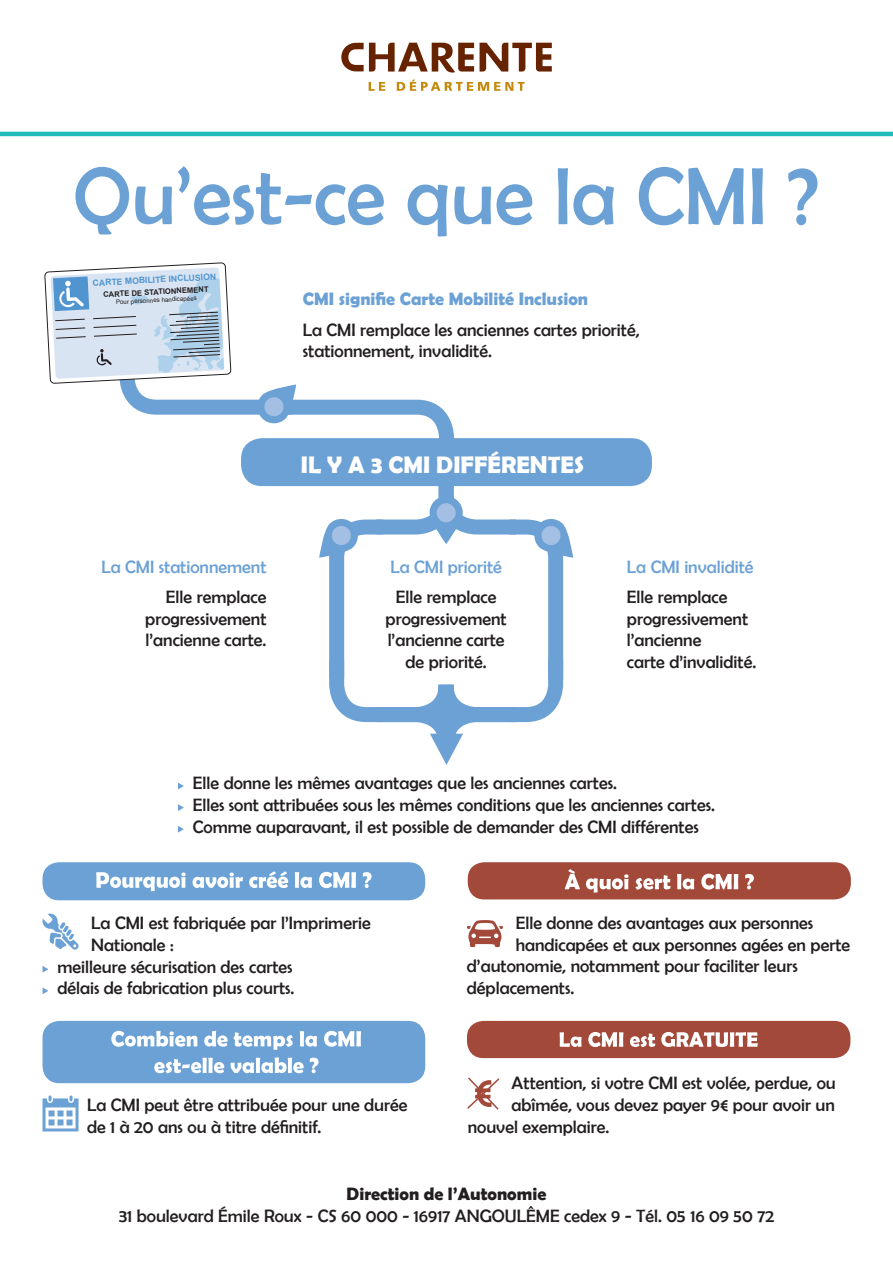
<style>
.page{position:relative;width:893px;height:1263px;background:#fff}
.page>*{position:absolute;margin:0;border:0;box-sizing:border-box;transform-origin:0 0}
.texte_c_bold{font:700 24px "Berlin Sans FB Demi";color:#fff}
.texte_c{font:18px/21.6px "Berlin Sans FB";color:#231f20}
.texte_c-2{font:18px "Berlin Sans FB";color:#6ca1d5}
.texte_c_bold-2{font:700 18px "Berlin Sans FB Demi";color:#6ca1d5}
.t1{font:700 8.7px "Arial";color:#5195d0}
.t2{font:700 7.65px "Arial";color:#231f20}
.t3{font:6.3px "Arial";color:#231f20}
.s1{font-family:"Berlin Sans FB Demi";font-weight:700}
</style>
<div class="page">
<svg style="left:369px;top:82px;width:16px;height:9px"></svg>
<svg style="left:397px;top:80px;width:127px;height:11px"></svg>
<svg style="left:341px;top:43px;width:133px;height:30px"></svg>
<svg style="left:480px;top:43px;width:72px;height:29px"></svg>
<svg style="left:178px;top:782px;width:6px;height:7px"></svg>
<svg style="left:178px;top:804px;width:6px;height:7px"></svg>
<svg style="left:178px;top:826px;width:6px;height:6px"></svg>
<div style="left:43px;top:862px;width:382px;height:38px;background:#6ca1d5;border-radius:17px"></div>
<svg style="left:96px;top:871px;width:276px;height:20px"></svg>
<svg style="left:43px;top:914px;width:36px;height:36px"></svg>
<svg style="left:43px;top:966px;width:5px;height:7px"></svg>
<svg style="left:43px;top:988px;width:5px;height:6px"></svg>
<div style="left:43px;top:1021px;width:382px;height:62px;background:#6ca1d5;border-radius:17px"></div>
<svg style="left:154px;top:1057px;width:165px;height:16px"></svg>
<svg style="left:111px;top:1031px;width:250px;height:19px"></svg>
<svg style="left:43px;top:1095px;width:36px;height:36px"></svg>
<div style="left:467px;top:1021px;width:383px;height:37px;background:#a2493a;border-radius:16px"></div>
<svg style="left:467px;top:1077px;width:33px;height:33px"></svg>
<div style="left:468px;top:862px;width:383px;height:37px;background:#a2493a;border-radius:16px"></div>
<svg style="left:565px;top:869px;width:189px;height:23px"></svg>
<svg style="left:467px;top:920px;width:36px;height:27px"></svg>
<svg style="left:44px;top:262px;width:529px;height:503px"></svg>
<svg style="left:430px;top:496px;width:33px;height:48px"></svg>
<div style="left:437px;top:503px;width:19px;height:19px;background:#a3c0e4;border-radius:50%"></div>
<div style="left:241px;top:438px;width:411px;height:48px;background:#6ca1d5;border-radius:21px"></div>
<hr style="left:0;top:132px;width:893px;height:4px;background:#21bdbd">
<svg style="left:75px;top:166px;width:742px;height:70px"></svg>
<svg style="left:560px;top:1032px;width:198px;height:15px"></svg>
<p class="t1" style="left:93px;top:277px;width:125px;rotate:-3deg">CARTE MOBILITE INCLUSION</p>
<p class="t2" style="left:103px;top:289px;width:107px;rotate:-3deg">CARTE DE STATIONNEMENT</p>
<p class="t3" style="left:116px;top:298px;width:83px;rotate:-3deg">Pour personnes handicapées</p>
<p class="texte_c_bold-2" style="left:303px;top:289px;width:287px">CMI signifie Carte Mobilité Inclusion</p>
<p class="texte_c" style="left:303px;top:318px;width:338px">La CMI remplace les anciennes cartes priorité, stationnement, invalidité.</p>
<p class="texte_c-2" style="left:101px;top:557px;width:167px">La CMI stationnement</p>
<p class="texte_c" style="left:145px;top:586px;width:123px;text-align:justify;text-indent:21px">Elle remplace progressivement l’ancienne carte.</p>
<p class="texte_c_bold" style="left:301px;top:451px;width:284px">IL Y A 3 CMI DIFFÉRENTES</p>
<p class="texte_c-2" style="left:390px;top:557px;width:113px">La CMI priorité</p>
<p class="texte_c" style="left:386px;top:586px;width:123px;text-align:center">Elle remplace progressivement l’ancienne carte de priorité.</p>
<p class="texte_c-2" style="left:627px;top:557px;width:128px">La CMI invalidité</p>
<p class="texte_c" style="left:627px;top:586px;width:131px">Elle remplace progressivement l’ancienne<br>carte d’invalidité.</p>
<p class="texte_c" style="left:193px;top:772px;width:426px">Elle donne les mêmes avantages que les anciennes cartes.</p>
<p class="texte_c" style="left:193px;top:794px;width:524px">Elles sont attribuées sous les mêmes conditions que les anciennes cartes.</p>
<p class="texte_c" style="left:193px;top:815px;width:507px">Comme auparavant, il est possible de demander des CMI différentes</p>
<p class="texte_c" style="left:91px;top:912px;width:281px">La CMI est fabriquée par l’Imprimerie<br>Nationale :</p>
<p class="texte_c" style="left:57px;top:955px;width:237px">meilleure sécurisation des cartes</p>
<p class="texte_c" style="left:57px;top:977px;width:238px">délais de fabrication plus courts.</p>
<p class="texte_c" style="left:87px;top:1094px;width:322px">La CMI peut être attribuée pour une durée de 1 à 20 ans ou à titre définitif.</p>
<p class="texte_c" style="left:516px;top:912px;width:299px">Elle donne des avantages aux personnes</p>
<p class="texte_c" style="left:516px;top:933px;width:336px">handicapées et aux personnes agées en perte</p>
<p class="texte_c" style="left:467px;top:955px;width:332px">d’autonomie, notamment pour faciliter leurs</p>
<p class="texte_c" style="left:467px;top:977px;width:109px">déplacements.</p>
<p class="texte_c" style="left:512px;top:1072px;width:326px">Attention, si votre CMI est volée, perdue, ou</p>
<p class="texte_c" style="left:512px;top:1094px;width:325px">abîmée, vous devez payer 9€ pour avoir un</p>
<p class="texte_c" style="left:468px;top:1115px;width:143px">nouvel exemplaire.</p>
<p class="texte_c" style="left:119px;top:1183px;width:657px;text-align:center"><span class="s1">Direction de l’Autonomie<br></span>31 boulevard Émile Roux - CS 60 000 - 16917 ANGOULÊME cedex 9 - Tél. 05 16 09 50 72</p>
</div>
